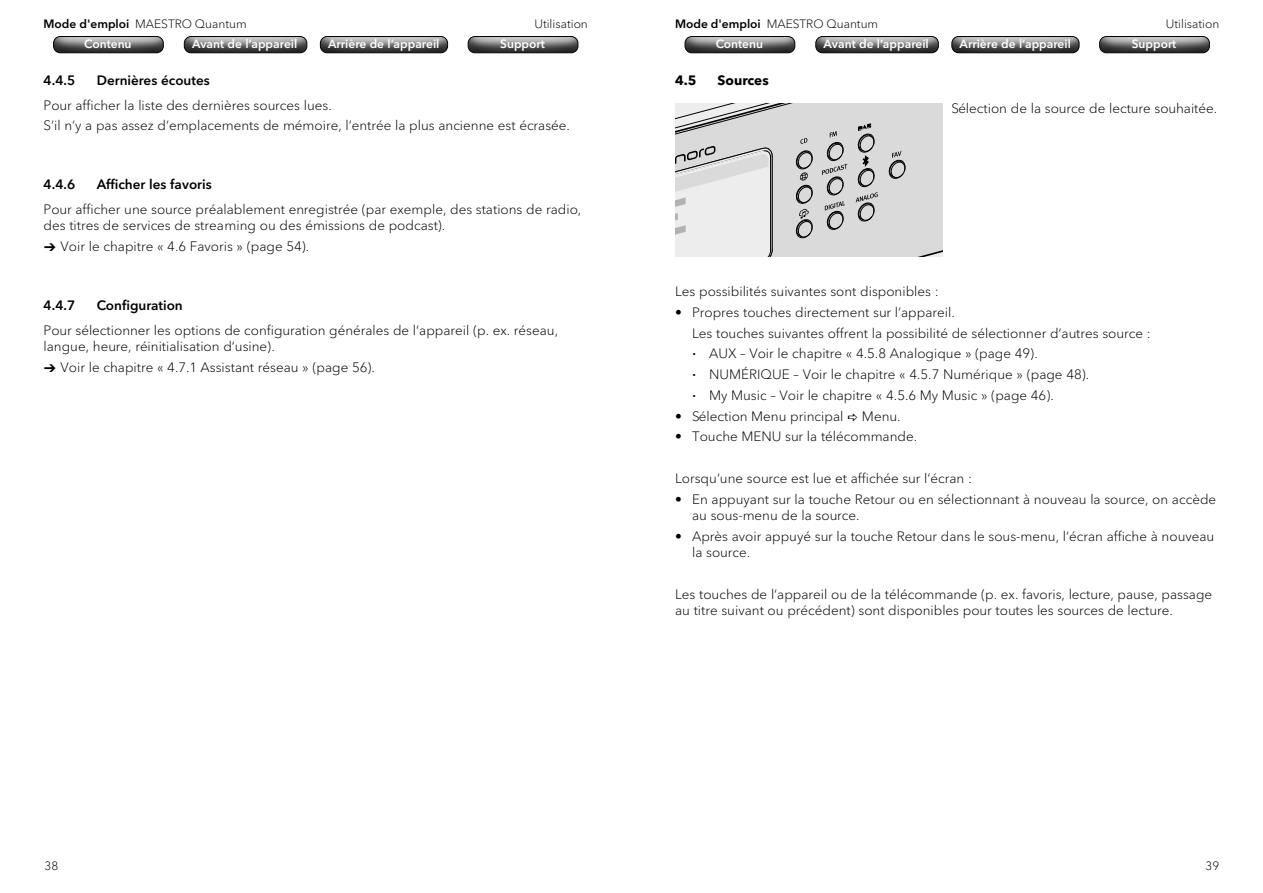
<style>
.page{position:relative;width:1263px;height:893px;background:#fff}
.page>*{position:absolute;margin:0;border:0;box-sizing:border-box;transform-origin:0 0}
.t1{font:300 13.5px/16.5px "Avenir Next LT Pro";color:#000}
.t2{font:600 13.5px "Avenir Next LT Pro";color:#000}
.t3{font:700 13.5px "Avenir Next LT Pro";color:#000}
.t4{font:600 12px "Avenir Next LT Pro";color:#fff}
.t5{font:300 12px "Avenir Next LT Pro";color:#000}
.s1{font-weight:600}
</style>
<div class="page">
<div style="left:169px;top:36px;width:152px;height:19px;background:#000;opacity:.67"></div>
<div style="left:184px;top:36px;width:123px;height:17px;border:1px solid #000;border-radius:7px"></div>
<div style="left:301px;top:14px;width:164px;height:41px;background:#000;opacity:.78"></div>
<div style="left:306px;top:19px;width:157px;height:31px;background:#fff"></div>
<div style="left:305px;top:36px;width:156px;height:19px;background:#000;opacity:.67"></div>
<div style="left:320px;top:36px;width:128px;height:17px;border:1px solid #000;border-radius:7px"></div>
<div style="left:34px;top:14px;width:148px;height:41px;background:#fff"></div>
<div style="left:39px;top:36px;width:138px;height:19px;background:#000;opacity:.67"></div>
<div style="left:53px;top:36px;width:111px;height:17px;border:1px solid #000;border-radius:7px"></div>
<div style="left:449px;top:14px;width:147px;height:41px;background:#fff"></div>
<div style="left:453px;top:36px;width:139px;height:19px;background:#000;opacity:.67"></div>
<div style="left:468px;top:36px;width:110px;height:17px;border:1px solid #000;border-radius:7px"></div>
<div style="left:801px;top:36px;width:151px;height:19px;background:#000;opacity:.67"></div>
<div style="left:815px;top:36px;width:124px;height:17px;border:1px solid #000;border-radius:7px"></div>
<div style="left:933px;top:14px;width:164px;height:41px;background:#000;opacity:.78"></div>
<div style="left:938px;top:19px;width:156px;height:31px;background:#fff"></div>
<div style="left:937px;top:36px;width:156px;height:19px;background:#000;opacity:.67"></div>
<div style="left:951px;top:36px;width:128px;height:17px;border:1px solid #000;border-radius:7px"></div>
<div style="left:666px;top:14px;width:148px;height:41px;background:#fff"></div>
<div style="left:670px;top:36px;width:139px;height:19px;background:#000;opacity:.67"></div>
<div style="left:685px;top:36px;width:110px;height:17px;border:1px solid #000;border-radius:7px"></div>
<div style="left:1080px;top:14px;width:148px;height:41px;background:#fff"></div>
<div style="left:1084px;top:36px;width:139px;height:19px;background:#000;opacity:.67"></div>
<div style="left:1099px;top:36px;width:111px;height:17px;border:1px solid #000;border-radius:7px"></div>
<svg style="left:675px;top:103px;width:268px;height:153px;background:#d2d2d2"></svg>
<p class="t5" style="left:44px;top:13px;width:205px"><span class="s1">Mode d'emploi</span> MAESTRO Quantum</p>
<p class="t5" style="left:534px;top:13px;width:55px">Utilisation</p>
<p class="t4" style="left:84px;top:37px;width:49px">Contenu</p>
<p class="t4" style="left:192px;top:37px;width:107px">Avant de l‘appareil</p>
<p class="t4" style="left:328px;top:37px;width:113px">Arrière de l‘appareil</p>
<p class="t4" style="left:500px;top:37px;width:46px">Support</p>
<p class="t2" style="left:44px;top:72px;width:33px">4.4.5</p>
<p class="t2" style="left:97px;top:72px;width:115px">Dernières écoutes</p>
<p class="t1" style="left:44px;top:94px;width:528px;line-height:20.7px">Pour afficher la liste des dernières sources lues.<br>S‘il n‘y a pas assez d‘emplacements de mémoire, l‘entrée la plus ancienne est écrasée.</p>
<p class="t2" style="left:44px;top:176px;width:33px">4.4.6</p>
<p class="t2" style="left:97px;top:176px;width:117px">Afficher les favoris</p>
<p class="t1" style="left:44px;top:200px;width:539px">Pour afficher une source préalablement enregistrée (par exemple, des stations de radio, des titres de services de streaming ou des émissions de podcast).</p>
<p class="t1" style="left:61px;top:238px;width:250px">Voir le chapitre « 4.6 Favoris » (page 54).</p>
<p class="t2" style="left:44px;top:297px;width:33px">4.4.7</p>
<p class="t2" style="left:97px;top:297px;width:88px">Configuration</p>
<p class="t1" style="left:44px;top:321px;width:516px">Pour sélectionner les options de configuration générales de l‘appareil (p. ex. réseau, langue, heure, réinitialisation d‘usine).</p>
<p class="t1" style="left:61px;top:358px;width:316px">Voir le chapitre « 4.7.1 Assistant réseau » (page 56).</p>
<p class="t5" style="left:675px;top:13px;width:205px"><span class="s1">Mode d'emploi</span> MAESTRO Quantum</p>
<p class="t5" style="left:1166px;top:13px;width:55px">Utilisation</p>
<p class="t4" style="left:716px;top:37px;width:49px">Contenu</p>
<p class="t4" style="left:823px;top:37px;width:107px">Avant de l‘appareil</p>
<p class="t4" style="left:959px;top:37px;width:113px">Arrière de l‘appareil</p>
<p class="t4" style="left:1132px;top:37px;width:46px">Support</p>
<p class="t3" style="left:675px;top:72px;width:23px">4.5</p>
<p class="t3" style="left:718px;top:72px;width:53px">Sources</p>
<p class="t1" style="left:951px;top:99px;width:267px">Sélection de la source de lecture souhaitée.</p>
<p class="t1" style="left:675px;top:283px;width:265px">Les possibilités suivantes sont disponibles :</p>
<p class="t1" style="left:675px;top:303px;width:281px">• Propres touches directement sur l‘appareil.</p>
<p class="t1" style="left:692px;top:324px;width:460px">Les touches suivantes offrent la possibilité de sélectionner d‘autres source :</p>
<p class="t1" style="left:709px;top:345px;width:330px">AUX – Voir le chapitre « 4.5.8 Analogique » (page 49).</p>
<p class="t1" style="left:709px;top:366px;width:382px">NUMÉRIQUE – Voir le chapitre « 4.5.7 Numérique » (page 48).</p>
<p class="t1" style="left:709px;top:386px;width:346px">My Music – Voir le chapitre « 4.5.6 My Music » (page 46).</p>
<p class="t1" style="left:675px;top:407px;width:170px">• Sélection Menu principal</p>
<p class="t1" style="left:862px;top:407px;width:40px">Menu.</p>
<p class="t1" style="left:675px;top:428px;width:243px">• Touche MENU sur la télécommande.</p>
<p class="t1" style="left:675px;top:469px;width:298px">Lorsqu‘une source est lue et affichée sur l‘écran :</p>
<p class="t1" style="left:692px;top:490px;width:526px;text-indent:-17px">• En appuyant sur la touche Retour ou en sélectionnant à nouveau la source, on accède au sous-menu de la source.</p>
<p class="t1" style="left:692px;top:527px;width:524px;text-indent:-17px">• Après avoir appuyé sur la touche Retour dans le sous-menu, l‘écran affiche à nouveau la source.</p>
<p class="t1" style="left:675px;top:585px;width:539px">Les touches de l‘appareil ou de la télécommande (p. ex. favoris, lecture, pause, passage au titre suivant ou précédent) sont disponibles pour toutes les sources de lecture.</p>
<p class="t5" style="left:45px;top:856px;width:15px">38</p>
<p class="t5" style="left:1206px;top:856px;width:15px">39</p>
</div>
